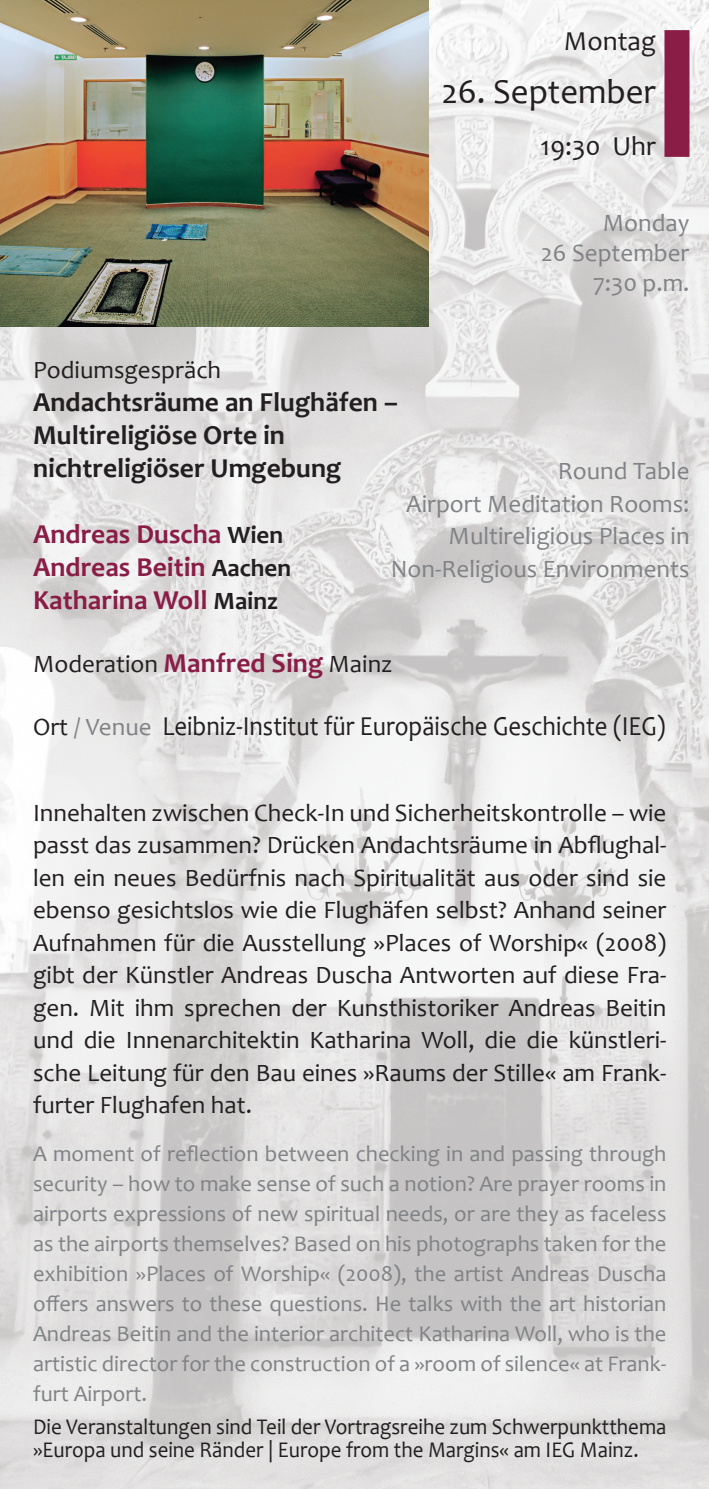
<style>
.page{position:relative;width:709px;height:1489px;background:#fff}
.page>*{position:absolute;margin:0;border:0;box-sizing:border-box;transform-origin:0 0}
.t1{font:35px "Candara";color:#231f20}
.t2{font:700 27.5px/33px "Candara";color:#231f20}
.t3{font:700 27.5px/33px "Candara";color:#891d46}
.t4{font:27.5px "Candara";color:#231f20;scale:.9 1}
.t5{font:27.5px "Candara";color:#231f20}
.t6{font:25px/32.5px "Candara";color:#231f20;text-align:justify}
.t7{font:25px/32.5px "Candara";color:#808285;text-align:right}
.t8{font:22.5px/30px "Candara";color:#808285;text-align:justify}
.t9{font:22.5px/22.5px "Candara";color:#231f20;scale:.93 1}
.s1{font-size:25px;color:#231f20}
.s2{font-weight:700;font-size:27.5px;color:#891d46}
.s3{font-size:25px}
.s4{font-size:25px;color:#808285}
</style>
<div class="page">
<img style="left:0;top:0;width:709px;height:874px">
<img style="left:0;top:874px;width:709px;height:614px">
<div style="left:664px;top:30px;width:25px;height:127px;background:#891d46"></div>
<img style="left:0;top:0;width:429px;height:326px">
<p class="t5" style="left:564px;top:24px;width:93px">Montag</p>
<h1 class="t1" style="left:442px;top:69px;width:216px">26. September</h1>
<p class="t5" style="left:540px;top:129px;width:117px">19:30 Uhr</p>
<p class="t7" style="left:541px;top:207px;width:150px;line-height:30px">Monday<br>26 September<br>7:30 p.m.</p>
<p class="t6" style="left:33px;top:353px;width:190px">Podiumsgespräch</p>
<p class="t2" style="left:33px;top:385px;width:366px">Andachtsräume an Flughäfen –<br>Multireligiöse Orte in nichtreligiöser Umgebung</p>
<p class="t7" style="left:391px;top:454px;width:300px">Round Table<br>Airport Meditation Rooms:<br>Multireligious Places in<br>Non-Religious Environments</p>
<p class="t3" style="left:33px;top:517px;width:259px">Andreas Duscha <span class="s1">Wien<br></span>Andreas Beitin <span class="s1">Aachen<br></span>Katharina Woll <span class="s1">Mainz</span></p>
<p class="t6" style="left:33px;top:647px;width:361px">Moderation <span class="s2">Manfred Sing</span> Mainz</p>
<p class="t4" style="left:33px;top:709px;width:704px"><span class="s3">Ort</span> <span class="s4">/ Venue</span> Leibniz-Institut für Europäische Geschichte (IEG)</p>
<p class="t6" style="left:33px;top:796px;width:635px">Innehalten zwischen Check-In und Sicherheitskontrolle – wie passt das zusammen? Drücken Andachtsräume in Abflughal&shy;len ein neues Bedürfnis nach Spiritualität aus oder sind sie ebenso gesichtslos wie die Flughäfen selbst? Anhand seiner Aufnahmen für die Ausstellung »Places of Worship« (2008) gibt der Künstler Andreas Duscha Antworten auf diese Fra&shy;gen. Mit ihm sprechen der Kunsthistoriker Andreas Beitin und die Innenarchitektin Katharina Woll, die die künstleri&shy;sche Leitung für den Bau eines »Raums der Stille« am Frank&shy;furter Flughafen hat.</p>
<p class="t8" style="left:33px;top:1138px;width:635px">A moment of reflection between checking in and passing through security – how to make sense of such a notion? Are prayer rooms in airports expressions of new spiritual needs, or are they as faceless as the airports themselves? Based on his photographs taken for the exhibition »Places of Worship« (2008), the artist Andreas Duscha offers answers to these questions. He talks with the art historian Andreas Beitin and the interior architect Katharina Woll, who is the artistic director for the construction of a »room of silence« at Frank&shy;furt Airport.</p>
<p class="t9" style="left:33px;top:1415px;width:682px">Die Veranstaltungen sind Teil der Vortragsreihe zum Schwerpunktthema »Europa und seine Ränder | Europe from the Margins« am IEG Mainz.</p>
</div>
